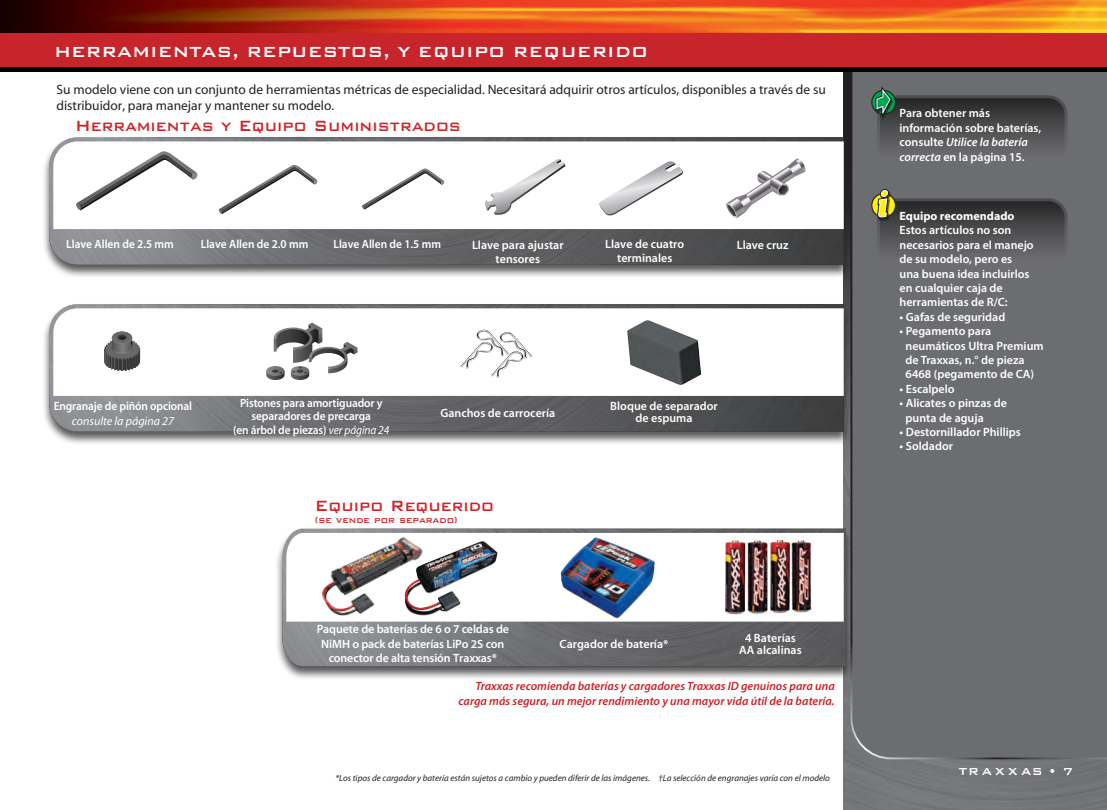
<style>
.page{position:relative;width:1107px;height:810px;background:#fff}
.page>*{position:absolute;margin:0;border:0;box-sizing:border-box;transform-origin:0 0}
.t1{font:19.8px "Bank Gothic Medium BT";color:#d1232a;scale:.91 1}
.t2{font:19.5px "Bank Gothic Medium BT";color:#fff}
.t3{font:13.5px/16.2px "Myriad";color:#231f20}
.t4{font:13.5px "Bank Gothic Medium BT";letter-spacing:.2em;color:#fff}
.t5{font:600 12px/14.4px "Myriad Pro";color:#fff}
.t6{font:600 12px/12px "Myriad";color:#fff;text-align:center}
.t7{font:600 12px/13.5px "Myriad";color:#fff;text-align:center;scale:.95 1}
.t8{font:italic 600 12px/14.4px "Myriad Pro";color:#c8242b;text-align:right}
.t9{font:italic 12px "Myriad";color:#fff}
.t10{font:700 12px "Myriad";color:#fff}
.t11{font:11.55px "Bank Gothic Medium BT";color:#d1232a;scale:.91 1}
.t12{font:italic 9px "Myriad";color:#231f20}
.s1{font-weight:400;font-style:italic}
.s2{font-style:italic}
</style>
<div class="page">
<div style="left:844px;top:71px;width:263px;height:739px;background:#747679"></div>
<div style="left:850px;top:71px;width:257px;height:689px;background:#6c6d70"></div>
<img style="left:0;top:0;width:1107px;height:71px">
<div style="left:0;top:33px;width:1107px;height:34px;background:#c8242b"></div>
<svg style="left:872px;top:90px;width:23px;height:24px"></svg>
<div style="left:871px;top:90px;width:25px;height:25px;border:1px solid #231f20;border-radius:50%"></div>
<svg style="left:874px;top:82px;width:192px;height:96px"></svg>
<svg style="left:872px;top:194px;width:23px;height:23px"></svg>
<div style="left:871px;top:193px;width:25px;height:25px;border:1px solid #231f20;border-radius:50%"></div>
<div style="left:878px;top:190px;width:13px;height:31px;background:#231f20;opacity:.75"></div>
<div style="left:880px;top:189px;width:9px;height:9px;border:3px solid #231f20;border-radius:50%"></div>
<div style="left:881px;top:190px;width:7px;height:7px;background:#fff101;border-radius:50%"></div>
<div style="left:881px;top:190px;width:7px;height:7px;border:1px solid #fff;border-radius:50%"></div>
<svg style="left:876px;top:195px;width:190px;height:86px"></svg>
<div style="left:41px;top:136px;width:810px;height:143px;background:#231f20;opacity:.75"></div>
<img style="left:49px;top:137px;width:795px;height:128px">
<svg style="left:53px;top:141px;width:791px;height:88px"></svg>
<div style="left:41px;top:303px;width:810px;height:143px;background:#231f20;opacity:.75"></div>
<img style="left:49px;top:304px;width:795px;height:128px">
<svg style="left:53px;top:308px;width:791px;height:88px"></svg>
<svg style="left:266px;top:323px;width:91px;height:57px"></svg>
<div style="left:112px;top:332px;width:20px;height:11px;background:#686869;border-radius:50%"></div>
<svg style="left:104px;top:335px;width:36px;height:36px"></svg>
<svg style="left:219px;top:165px;width:99px;height:49px"></svg>
<svg style="left:362px;top:169px;width:82px;height:41px"></svg>
<svg style="left:76px;top:151px;width:122px;height:60px"></svg>
<svg style="left:726px;top:159px;width:80px;height:60px"></svg>
<svg style="left:598px;top:161px;width:87px;height:55px"></svg>
<svg style="left:485px;top:159px;width:82px;height:56px"></svg>
<div style="left:274px;top:527px;width:580px;height:154px;background:#231f20;opacity:.75"></div>
<img style="left:282px;top:529px;width:564px;height:137px">
<svg style="left:286px;top:533px;width:558px;height:89px"></svg>
<img style="left:717px;top:538px;width:102px;height:80px">
<img style="left:555px;top:537px;width:106px;height:82px">
<img style="left:373px;top:531px;width:163px;height:92px">
<img style="left:294px;top:535px;width:151px;height:85px">
<img style="left:611px;top:303px;width:107px;height:92px">
<svg style="left:460px;top:330px;width:73px;height:48px"></svg>
<p class="t2" style="left:54px;top:42px;width:596px">HERRAMIENTAS, REPUESTOS, Y EQUIPO REQUERIDO</p>
<p class="t3" style="left:56px;top:82px;width:771px">Su modelo viene con un conjunto de herramientas métricas de especialidad. Necesitará adquirir otros artículos, disponibles a través de su distribuidor, para manejar y mantener su modelo.</p>
<p class="t1" style="left:75px;top:115px;width:426px">Herramientas y Equipo Suministrados</p>
<p class="t7" style="left:66px;top:238px;width:115px">Llave Allen de 2.5 mm</p>
<p class="t7" style="left:201px;top:238px;width:115px">Llave Allen de 2.0 mm</p>
<p class="t7" style="left:333px;top:238px;width:115px">Llave Allen de 1.5 mm</p>
<p class="t6" style="left:472px;top:239px;width:93px">Llave para ajustar</p>
<p class="t6" style="left:737px;top:240px;width:53px">Llave cruz</p>
<p class="t6" style="left:496px;top:253px;width:46px">tensores</p>
<p class="t6" style="left:605px;top:239px;width:81px">Llave de cuatro</p>
<p class="t6" style="left:617px;top:252px;width:57px">terminales</p>
<p class="t7" style="left:54px;top:400px;width:147px">Engranaje de piñón opcional</p>
<p class="t9" style="left:72px;top:415px;width:104px">consulte la página 27</p>
<p class="t7" style="left:233px;top:397px;width:166px">Pistones para amortiguador y separadores de precarga<br>(en árbol de piezas) <span class="s1">ver página 24</span></p>
<p class="t6" style="left:440px;top:407px;width:116px">Ganchos de carrocería</p>
<p class="t1" style="left:315px;top:494px;width:198px">Equipo Requerido</p>
<p class="t11" style="left:315px;top:514px;width:158px">(se vende por separado)</p>
<p class="t6" style="left:610px;top:401px;width:109px">Bloque de separador de espuma</p>
<p class="t6" style="left:317px;top:622px;width:194px;line-height:14.4px">Paquete de baterías de 6 o 7 celdas de<br>NiMH o pack de baterías LiPo 2S con conector de alta tensión Traxxas*</p>
<p class="t6" style="left:560px;top:638px;width:110px">Cargador de batería*</p>
<p class="t6" style="left:739px;top:633px;width:64px">4 Baterías<br>AA alcalinas</p>
<p class="t8" style="left:459px;top:679px;width:378px">Traxxas recomienda baterías y cargadores Traxxas ID genuinos para una carga más segura, un mejor rendimiento y una mayor vida útil de la batería.</p>
<p class="t12" style="left:335px;top:773px;width:496px">*Los tipos de cargador y batería están sujetos a cambio y pueden diferir de las imágenes. †La selección de engranajes varía con el modelo</p>
<p class="t5" style="left:900px;top:106px;width:143px">Para obtener más información sobre baterías, consulte <span class="s2">Utilice la batería correcta</span> en la página 15.</p>
<p class="t10" style="left:900px;top:210px;width:116px">Equipo recomendado</p>
<p class="t5" style="left:900px;top:223px;width:136px">Estos artículos no son necesarios para el manejo de su modelo, pero es una buena idea incluirlos en cualquier caja de herramientas de R/C:</p>
<p class="t5" style="left:900px;top:309px;width:107px">• Gafas de seguridad</p>
<p class="t5" style="left:906px;top:324px;width:140px;text-indent:-6px">• Pegamento para neumáticos Ultra Premium de Traxxas, n.° de pieza<br>6468 (pegamento de CA)</p>
<p class="t5" style="left:900px;top:381px;width:57px">• Escalpelo</p>
<p class="t5" style="left:906px;top:396px;width:103px;text-indent:-6px">• Alicates o pinzas de punta de aguja</p>
<p class="t5" style="left:900px;top:425px;width:123px">• Destornillador Phillips</p>
<p class="t5" style="left:900px;top:439px;width:55px">• Soldador</p>
<p class="t4" style="left:959px;top:764px;width:116px">TRAXXAS • 7</p>
</div>
